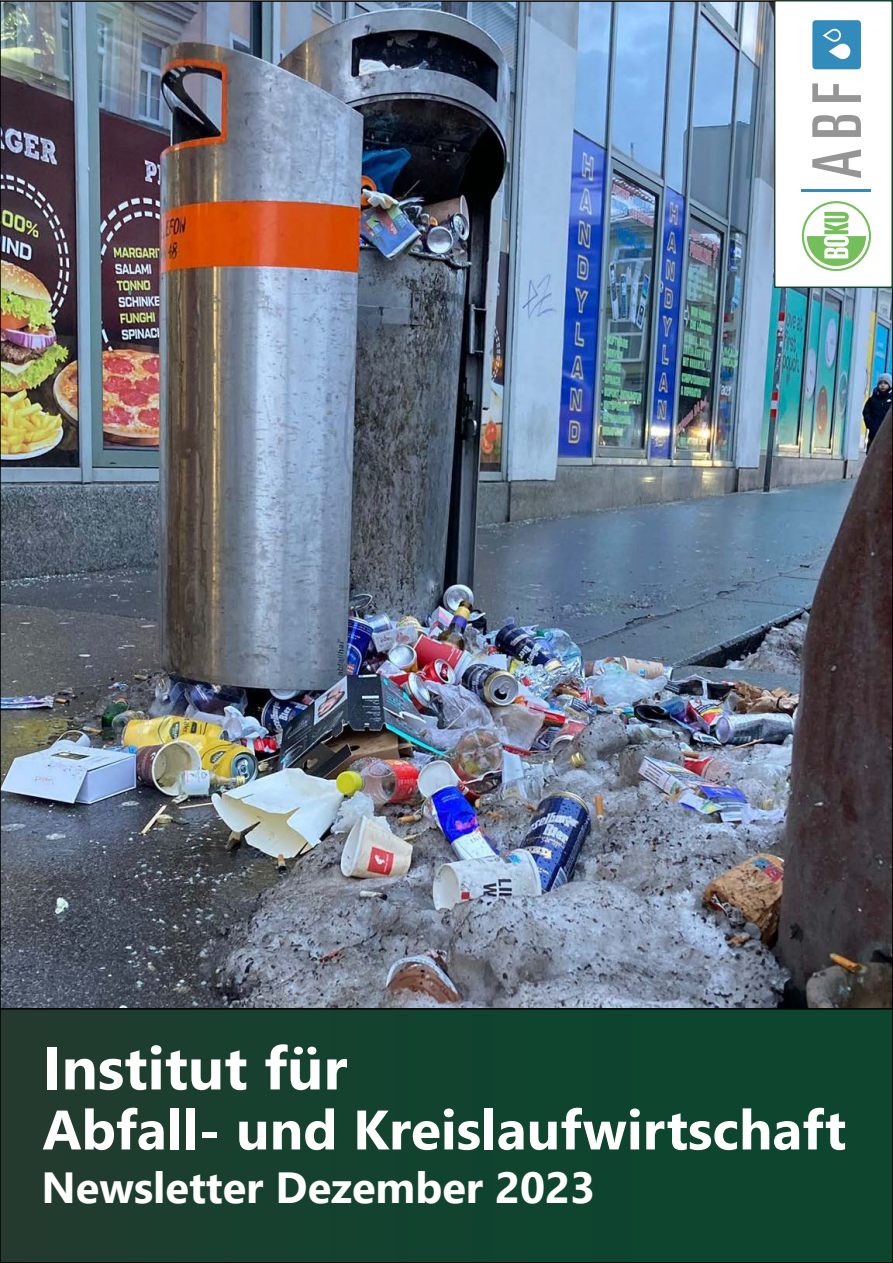
<style>
.page{position:relative;width:893px;height:1263px;background:#fff}
.page>*{position:absolute;margin:0;border:0;box-sizing:border-box;transform-origin:0 0}
.t1{font:700 60px "Segoe UI";color:#fff}
.t2{font:700 55.5px "Segoe UI";color:#fff}
.t3{font:700 43.5px "Segoe UI";color:#fff}
</style>
<div class="page">
<img style="left:3px;top:3px;width:887px;height:1005px">
<div style="left:0;top:1009px;width:893px;height:254px;background:linear-gradient(to right,#203c2f,#08472f)"></div>
<div style="left:0;top:1008px;width:893px;height:255px;border:2px solid #000"></div>
<div style="left:775px;top:1px;width:117px;height:286px;background:#fff"></div>
<div style="left:774px;top:0;width:119px;height:288px;border:2px solid #fff"></div>
<svg style="left:802px;top:201px;width:69px;height:70px"></svg>
<div style="left:812px;top:20px;width:49px;height:49px;background:#338bbb;border-radius:3px"></div>
<svg style="left:823px;top:29px;width:27px;height:30px"></svg>
<svg style="left:812px;top:149px;width:49px;height:29px"></svg>
<svg style="left:812px;top:115px;width:49px;height:22px"></svg>
<svg style="left:812px;top:83px;width:49px;height:19px"></svg>
<hr style="left:802px;top:190px;width:69px;height:2px;background:#006eab">
<p class="t1" style="left:43px;top:1011px;width:306px">Institut für</p>
<p class="t2" style="left:43px;top:1077px;width:805px">Abfall- und Kreislaufwirtschaft</p>
<p class="t3" style="left:41px;top:1146px;width:555px">Newsletter Dezember 2023</p>
</div>
